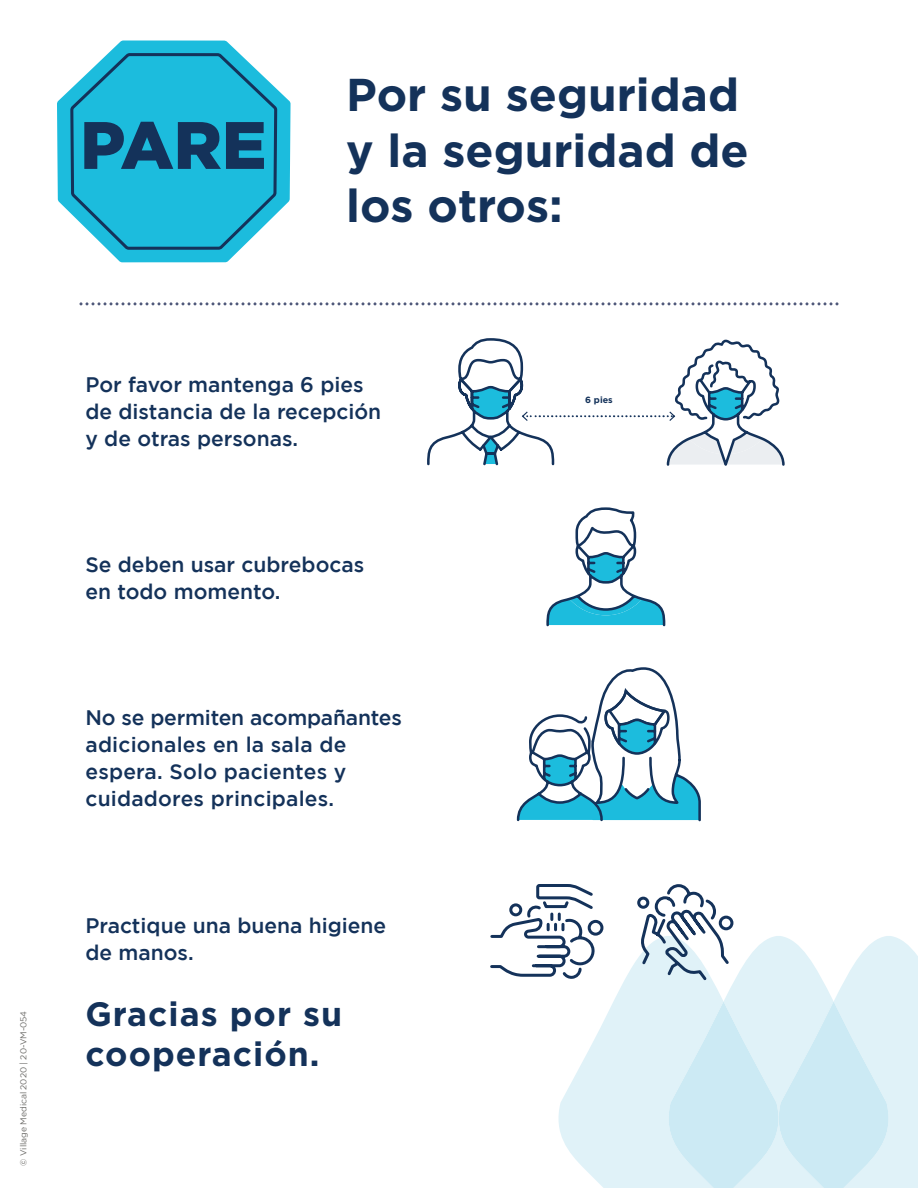
<style>
.page{position:relative;width:918px;height:1188px;background:#fff}
.page>*{position:absolute;margin:0;border:0;box-sizing:border-box;transform-origin:0 0}
.t1{font:900 66.9px "Gotham";color:#14325a}
.t2{font:700 46.05px/55.2px "Gotham";color:#14325a}
.t3{font:700 33.75px/39.5px "Gotham";letter-spacing:.03em;color:#14325a}
.t4{font:500 21px/27px "Gotham";color:#14325a}
.t5{font:700 9px "Gotham";color:#14325a}
.t6{font:8.7px "Gotham";letter-spacing:-.005em;color:#6a6966}
</style>
<div class="page">
<svg style="left:280px;top:302px;width:558px;height:3px"></svg>
<svg style="left:427px;top:338px;width:358px;height:128px"></svg>
<svg style="left:546px;top:507px;width:120px;height:120px"></svg>
<svg style="left:516px;top:667px;width:185px;height:155px"></svg>
<svg style="left:490px;top:884px;width:428px;height:304px"></svg>
<svg style="left:57px;top:40px;width:234px;height:172px;fill:#1cbcdd"></svg>
<svg style="left:69px;top:51px;width:211px;height:255px"></svg>
<h1 class="t1" style="left:80px;top:107px;width:188px">PARE</h1>
<h2 class="t2" style="left:346px;top:66px;width:404px">Por su seguridad y la seguridad de los otros:</h2>
<p class="t6" style="left:19px;top:1166px;width:156px;rotate:-90deg">© Village Medical 2020 | 20-VM-054</p>
<p class="t4" style="left:86px;top:371px;width:297px">Por favor mantenga 6 pies de distancia de la recepción y de otras personas.</p>
<p class="t4" style="left:86px;top:551px;width:280px">Se deben usar cubrebocas en todo momento.</p>
<p class="t4" style="left:86px;top:704px;width:318px">No se permiten acompañantes adicionales en la sala de espera. Solo pacientes y cuidadores principales.</p>
<p class="t4" style="left:86px;top:912px;width:302px">Practique una buena higiene de manos.</p>
<h3 class="t3" style="left:86px;top:994px;width:258px">Gracias por su cooperación.</h3>
<p class="t5" style="left:585px;top:395px;width:29px">6 pies</p>
</div>
